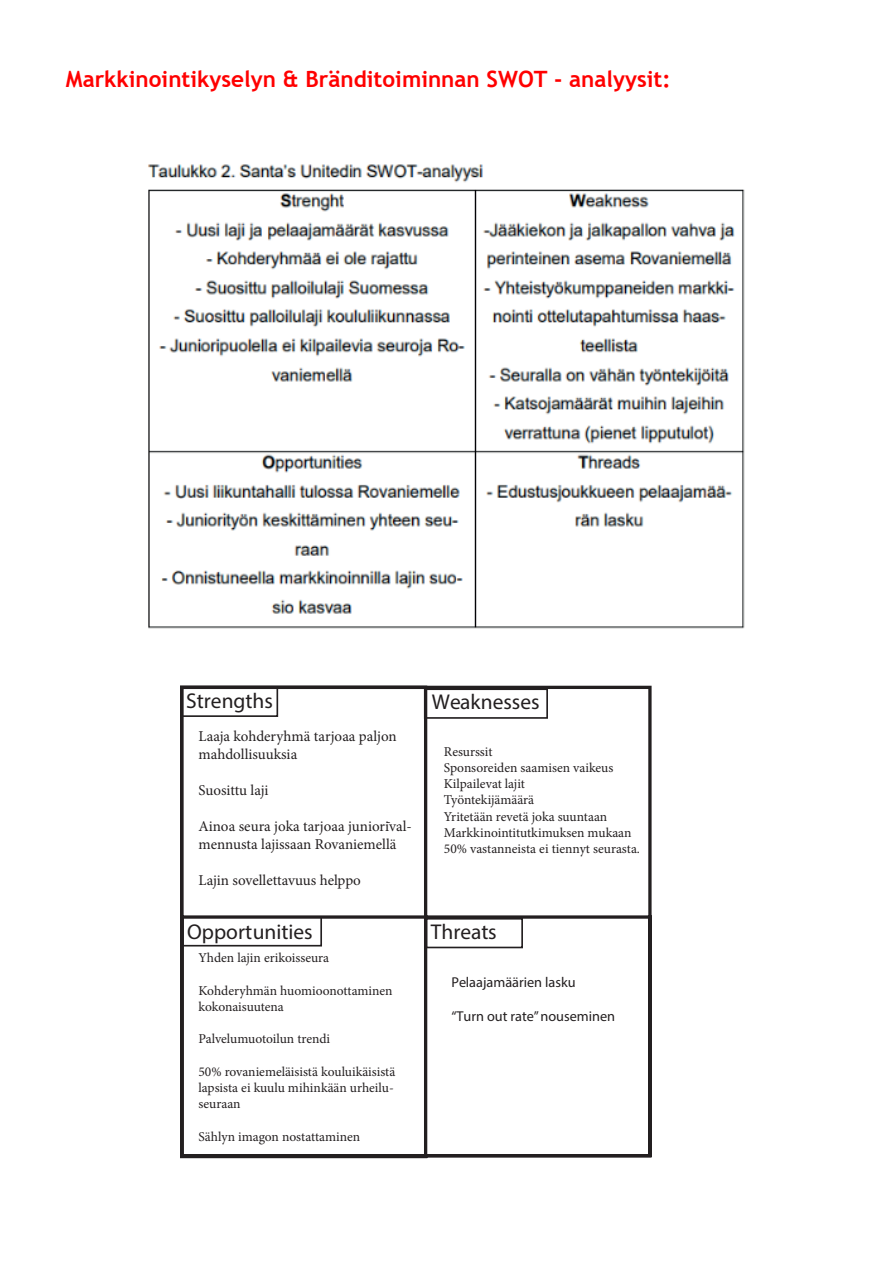
<style>
.page{position:relative;width:893px;height:1263px;background:#fff}
.page>*{position:absolute;margin:0;border:0;box-sizing:border-box;transform-origin:0 0}
.t1{font:700 22.5px "Trebuchet MS";color:#f00}
.t2{font:21.45px "Myriad Pro";color:#231f20}
.t3{font:15px/18px "Minion Pro";color:#231f20}
.t4{font:14.25px "Myriad Pro";color:#231f20}
.t5{font:13.5px/16.2px "Minion Pro";color:#231f20}
.t6{font:12.45px "Myriad Pro";color:#231f20}
</style>
<div class="page">
<img style="left:148px;top:164px;width:597px;height:465px">
<svg style="left:180px;top:685px;width:472px;height:474px"></svg>
<svg style="left:180px;top:686px;width:369px;height:33px"></svg>
<div style="left:182px;top:916px;width:140px;height:30px;border:2px solid #231f20"></div>
<div style="left:426px;top:918px;width:97px;height:30px;border:2px solid #231f20"></div>
<p class="t1" style="left:66px;top:65px;width:606px">Markkinointikyselyn &amp; Bränditoiminnan SWOT - analyysit:</p>
<h2 class="t2" style="left:186px;top:688px;width:88px">Strengths</h2>
<h2 class="t2" style="left:432px;top:688px;width:109px">Weaknesses</h2>
<p class="t3" style="left:198px;top:727px;width:200px">Laaja kohderyhmä tarjoaa paljon mahdollisuuksia</p>
<p class="t3" style="left:198px;top:781px;width:72px">Suosittu laji</p>
<p class="t3" style="left:198px;top:817px;width:215px">Ainoa seura joka tarjoaa juniorival&shy;mennusta lajissaan Rovaniemellä</p>
<p class="t3" style="left:198px;top:871px;width:164px">Lajin sovellettavuus helppo</p>
<p class="t6" style="left:386px;top:814px;width:5px">-</p>
<p class="t5" style="left:444px;top:743px;width:50px">Resurssit</p>
<p class="t5" style="left:444px;top:760px;width:171px">Sponsoreiden saamisen vaikeus</p>
<p class="t5" style="left:444px;top:776px;width:83px">Kilpailevat lajit</p>
<p class="t5" style="left:444px;top:792px;width:92px">Työntekijämäärä</p>
<p class="t5" style="left:444px;top:808px;width:165px">Yritetään revetä joka suuntaan</p>
<p class="t5" style="left:444px;top:824px;width:198px">Markkinointitutkimuksen mukaan<br>50% vastanneista ei tiennyt seurasta.</p>
<h2 class="t2" style="left:187px;top:918px;width:127px">Opportunities</h2>
<h2 class="t2" style="left:431px;top:919px;width:67px">Threats</h2>
<p class="t5" style="left:198px;top:950px;width:132px">Yhden lajin erikoisseura</p>
<p class="t5" style="left:198px;top:982px;width:196px">Kohderyhmän huomioonottaminen kokonaisuutena</p>
<p class="t5" style="left:198px;top:1031px;width:133px">Palvelumuotoilun trendi</p>
<p class="t5" style="left:198px;top:1063px;width:198px">50% rovaniemeläisistä kouluikäisistä lapsista ei kuulu mihinkään urheilu&shy;seuraan</p>
<p class="t5" style="left:198px;top:1128px;width:163px">Sählyn imagon nostattaminen</p>
<p class="t4" style="left:451px;top:973px;width:126px">Pelaajamäärien lasku</p>
<p class="t4" style="left:451px;top:1008px;width:165px">“Turn out rate” nouseminen</p>
</div>
